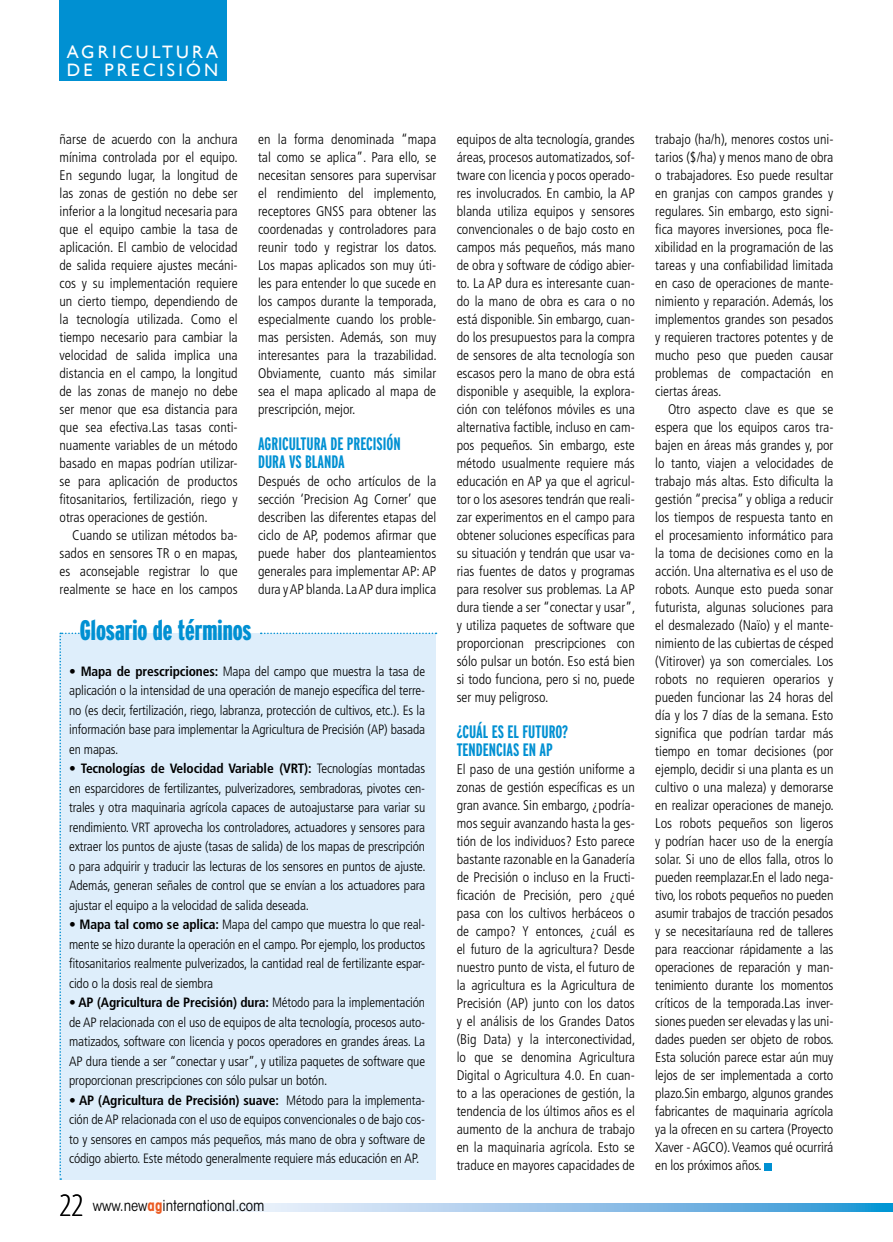
<style>
.page{position:relative;width:893px;height:1242px;background:#fff}
.page>*{position:absolute;margin:0;border:0;box-sizing:border-box;transform-origin:0 0}
.t1{font:900 extra-condensed 28.2px "Interstate";color:#0090d2}
.t2{font:700 extra-condensed 18px/18px "Interstate";color:#0090d2}
.t3{font:18px/18px "Gill Sans";letter-spacing:.18em;color:#fff}
.t4{font:condensed 15px "ITC Avant Garde Std";color:#000}
.t5{font:300 condensed 13.95px/18px "Frutiger LT Std";color:#000;text-align:justify}
.t6{font:300 condensed 13.5px/19.5px "Frutiger LT Std";letter-spacing:-.01em;color:#000;text-align:justify}
.s1{font-weight:700}
.s2{font-family:"Open Sans";font-weight:300;font-size:30px}
.s3{font-weight:700;color:#eb5b22}
</style>
<div class="page">
<svg style="left:213px;top:1203px;width:679px;height:8px"></svg>
<div style="left:60px;top:0;width:167px;height:81px;background:#0090d2"></div>
<div style="left:60px;top:633px;width:376px;height:546px;background:#deeefb"></div>
<svg style="left:261px;top:632px;width:176px;height:2px"></svg>
<svg style="left:60px;top:632px;width:23px;height:547px"></svg>
<div style="left:764px;top:1162px;width:8px;height:8px;background:#0090d2"></div>
<p class="t3" style="left:67px;top:42px;width:153px">AGRICULTURA<br>DE PRECISIÓN</p>
<p class="t5" style="left:258px;top:130px;width:180px">en la forma denominada “mapa tal como se aplica”. Para ello, se necesitan sensores para supervisar el rendimiento del implemento, receptores GNSS para obtener las coordenadas y controladores para reunir todo y registrar los datos.<br>Los mapas aplicados son muy úti&shy;les para entender lo que sucede en los campos durante la temporada, especialmente cuando los proble&shy;mas persisten. Además, son muy interesantes para la trazabilidad.<br>Obviamente, cuanto más similar sea el mapa aplicado al mapa de prescripción, mejor.</p>
<p class="t2" style="left:258px;top:435px;width:144px">AGRICULTURA DE PRECISIÓN<br>DURA VS BLANDA</p>
<p class="t5" style="left:258px;top:472px;width:180px">Después de ocho artículos de la sección ‘Precision Ag Corner’ que describen las diferentes etapas del ciclo de AP, podemos afirmar que puede haber dos planteamientos generales para implementar AP: AP dura y AP blanda. La AP dura implica</p>
<p class="t5" style="left:60px;top:130px;width:180px">ñarse de acuerdo con la anchura mínima controlada por el equipo.<br>En segundo lugar, la longitud de las zonas de gestión no debe ser inferior a la longitud necesaria para que el equipo cambie la tasa de aplicación. El cambio de velocidad de salida requiere ajustes mecáni&shy;cos y su implementación requiere un cierto tiempo, dependiendo de la tecnología utilizada. Como el tiempo necesario para cambiar la velocidad de salida implica una distancia en el campo, la longitud de las zonas de manejo no debe ser menor que esa distancia para que sea efectiva.Las tasas conti&shy;nuamente variables de un método basado en mapas podrían utilizar&shy;se para aplicación de productos fitosanitarios, fertilización, riego y otras operaciones de gestión.</p>
<p class="t5" style="left:60px;top:526px;width:180px;text-indent:13px">Cuando se utilizan métodos ba&shy;sados en sensores TR o en mapas, es aconsejable registrar lo que realmente se hace en los campos</p>
<h1 class="t1" style="left:80px;top:612px;width:173px">Glosario de términos</h1>
<p class="t6" style="left:69px;top:661px;width:358px">• <span class="s1">Mapa de prescripciones:</span> Mapa del campo que muestra la tasa de aplicación o la intensidad de una operación de manejo específica del terre&shy;no (es decir, fertilización, riego, labranza, protección de cultivos, etc.). Es la información base para implementar la Agricultura de Precisión (AP) basada en mapas.</p>
<p class="t6" style="left:69px;top:759px;width:358px">• <span class="s1">Tecnologías de Velocidad Variable (VRT):</span> Tecnologías montadas en esparcidores de fertilizantes, pulverizadores, sembradoras, pivotes cen&shy;trales y otra maquinaria agrícola capaces de autoajustarse para variar su rendimiento. VRT aprovecha los controladores, actuadores y sensores para extraer los puntos de ajuste (tasas de salida) de los mapas de prescripción o para adquirir y traducir las lecturas de los sensores en puntos de ajuste.<br>Además, generan señales de control que se envían a los actuadores para ajustar el equipo a la velocidad de salida deseada.</p>
<p class="t6" style="left:69px;top:915px;width:358px">• <span class="s1">Mapa tal como se aplica:</span> Mapa del campo que muestra lo que real&shy;mente se hizo durante la operación en el campo. Por ejemplo, los productos fitosanitarios realmente pulverizados, la cantidad real de fertilizante espar&shy;cido o la dosis real de siembra</p>
<p class="t6" style="left:69px;top:993px;width:358px">• <span class="s1">AP (Agricultura de Precisión) dura:</span> Método para la implementación de AP relacionada con el uso de equipos de alta tecnología, procesos auto&shy;matizados, software con licencia y pocos operadores en grandes áreas. La AP dura tiende a ser “conectar y usar”, y utiliza paquetes de software que proporcionan prescripciones con sólo pulsar un botón.</p>
<p class="t6" style="left:69px;top:1090px;width:358px">• <span class="s1">AP (Agricultura de Precisión) suave:</span> Método para la implementa&shy;ción de AP relacionada con el uso de equipos convencionales o de bajo cos&shy;to y sensores en campos más pequeños, más mano de obra y software de código abierto. Este método generalmente requiere más educación en AP.</p>
<p class="t4" style="left:60px;top:1196px;width:207px"><span class="s2">22</span> www.new<span class="s3">ag</span>international.com</p>
<p class="t5" style="left:457px;top:130px;width:180px">equipos de alta tecnología, grandes áreas, procesos automatizados, sof&shy;tware con licencia y pocos operado&shy;res involucrados. En cambio, la AP blanda utiliza equipos y sensores convencionales o de bajo costo en campos más pequeños, más mano de obra y software de código abier&shy;to. La AP dura es interesante cuan&shy;do la mano de obra es cara o no está disponible. Sin embargo, cuan&shy;do los presupuestos para la compra de sensores de alta tecnología son escasos pero la mano de obra está disponible y asequible, la explora&shy;ción con teléfonos móviles es una alternativa factible, incluso en cam&shy;pos pequeños. Sin embargo, este método usualmente requiere más educación en AP ya que el agricul&shy;tor o los asesores tendrán que reali&shy;zar experimentos en el campo para obtener soluciones específicas para su situación y tendrán que usar va&shy;rias fuentes de datos y programas para resolver sus problemas. La AP dura tiende a ser “conectar y usar”, y utiliza paquetes de software que proporcionan prescripciones con sólo pulsar un botón. Eso está bien si todo funciona, pero si no, puede ser muy peligroso.</p>
<p class="t2" style="left:457px;top:723px;width:113px">¿CUÁL ES EL FUTURO?<br>TENDENCIAS EN AP</p>
<p class="t5" style="left:457px;top:760px;width:180px">El paso de una gestión uniforme a zonas de gestión específicas es un gran avance. Sin embargo, ¿podría&shy;mos seguir avanzando hasta la ges&shy;tión de los individuos? Esto parece bastante razonable en la Ganadería de Precisión o incluso en la Fructi&shy;ficación de Precisión, pero ¿qué pasa con los cultivos herbáceos o de campo? Y entonces, ¿cuál es el futuro de la agricultura? Desde nuestro punto de vista, el futuro de la agricultura es la Agricultura de Precisión (AP) junto con los datos y el análisis de los Grandes Datos (Big Data) y la interconectividad, lo que se denomina Agricultura Digital o Agricultura 4.0. En cuan&shy;to a las operaciones de gestión, la tendencia de los últimos años es el aumento de la anchura de trabajo en la maquinaria agrícola. Esto se traduce en mayores capacidades de</p>
<p class="t5" style="left:655px;top:130px;width:180px">trabajo (ha/h), menores costos uni&shy;tarios ($/ha) y menos mano de obra o trabajadores. Eso puede resultar en granjas con campos grandes y regulares. Sin embargo, esto signi&shy;fica mayores inversiones, poca fle&shy;xibilidad en la programación de las tareas y una confiabilidad limitada en caso de operaciones de mante&shy;nimiento y reparación. Además, los implementos grandes son pesados y requieren tractores potentes y de mucho peso que pueden causar problemas de compactación en ciertas áreas.</p>
<p class="t5" style="left:655px;top:400px;width:180px;text-indent:13px">Otro aspecto clave es que se espera que los equipos caros tra&shy;bajen en áreas más grandes y, por lo tanto, viajen a velocidades de trabajo más altas. Esto dificulta la gestión “precisa” y obliga a reducir los tiempos de respuesta tanto en el procesamiento informático para la toma de decisiones como en la acción. Una alternativa es el uso de robots. Aunque esto pueda sonar futurista, algunas soluciones para el desmalezado (Naïo) y el mante&shy;nimiento de las cubiertas de césped (Vitirover) ya son comerciales. Los robots no requieren operarios y pueden funcionar las 24 horas del día y los 7 días de la semana. Esto significa que podrían tardar más tiempo en tomar decisiones (por ejemplo, decidir si una planta es un cultivo o una maleza) y demorarse en realizar operaciones de manejo.<br>Los robots pequeños son ligeros y podrían hacer uso de la energía solar. Si uno de ellos falla, otros lo pueden reemplazar.En el lado nega&shy;tivo, los robots pequeños no pueden asumir trabajos de tracción pesados y se necesitaríauna red de talleres para reaccionar rápidamente a las operaciones de reparación y man&shy;tenimiento durante los momentos críticos de la temporada.Las inver&shy;siones pueden ser elevadas y las uni&shy;dades pueden ser objeto de robos.<br>Esta solución parece estar aún muy lejos de ser implementada a corto plazo.Sin embargo, algunos grandes fabricantes de maquinaria agrícola ya la ofrecen en su cartera (Proyecto Xaver - AGCO). Veamos qué ocurrirá en los próximos años.</p>
</div>
